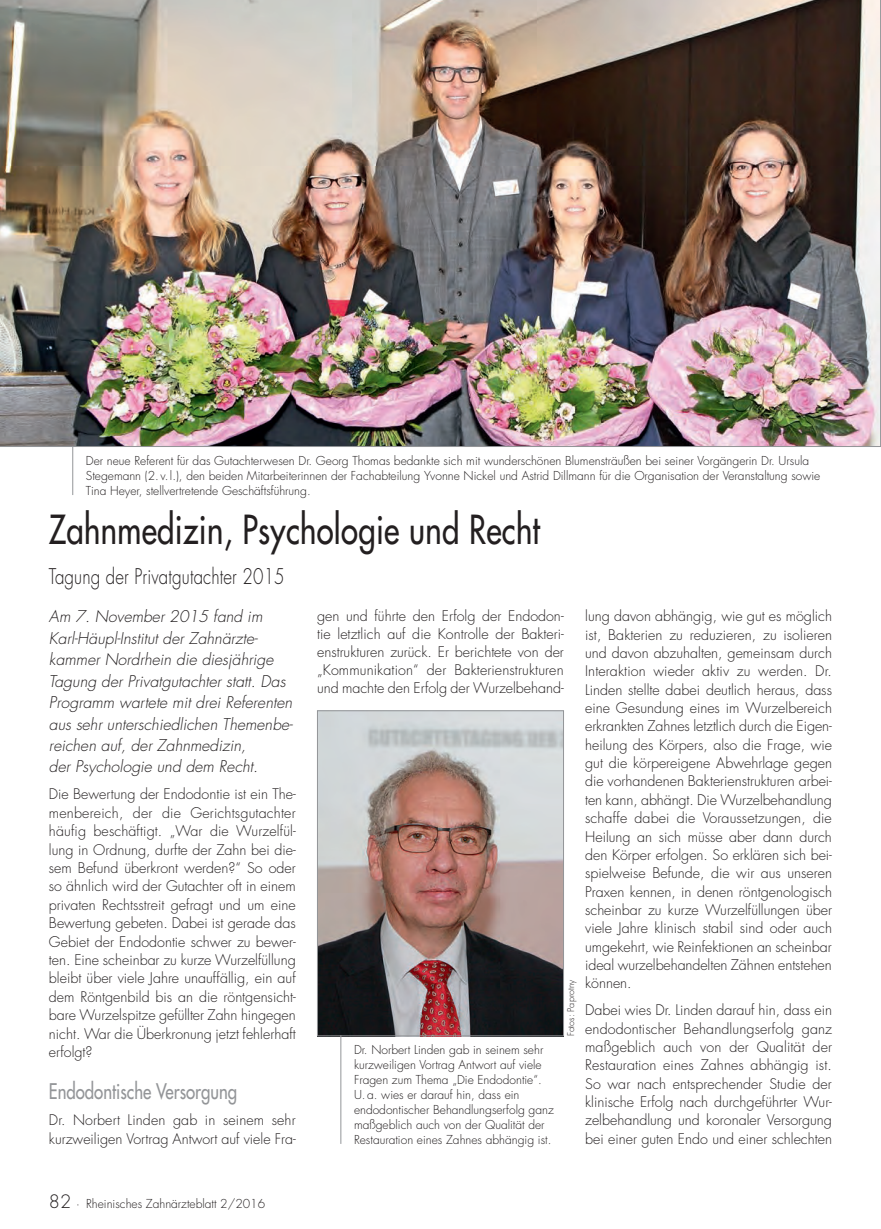
<style>
.page{position:relative;width:881px;height:1229px;background:#fff}
.page>*{position:absolute;margin:0;border:0;box-sizing:border-box;transform-origin:0 0}
._1_Head{font:500 39px "Futura CE";letter-spacing:.01em;color:#231f20;scale:.8 1}
._2_Head_Unterzeile{font:300 21px "Futura LT";letter-spacing:.01em;color:#231f20;scale:.8 1}
._4_Zwischen{font:500 21px "Futura CE";color:#939598;scale:.8 1}
._3_Vorspann{font:italic 300 15.75px/21.5px "Futura LT";color:#231f20}
._5_Body{font:300 14.25px/18.3px "Futura LT";color:#231f20;text-align:justify}
.Bildtext{font:300 12px/15px "Futura LT";color:#231f20}
._8_Foto{font:300 9px "Futura LT";color:#231f20}
.s1{font-size:18px}
</style>
<div class="page">
<img style="left:319px;top:712px;width:242px;height:322px">
<div style="left:317px;top:710px;width:246px;height:326px;border:1px solid #939598"></div>
<hr style="left:340px;top:1035px;width:1px;height:109px;background:#939598">
<img style="left:0;top:0;width:880px;height:447px">
<hr style="left:72px;top:446px;width:1px;height:49px;background:#939598">
<p class="Bildtext" style="left:86px;top:454px;width:735px">Der neue Referent für das Gutachterwesen Dr. Georg Thomas bedankte sich mit wunderschönen Blumensträußen bei seiner Vorgängerin Dr. Ursula<br>Stegemann (2. v.l.), den beiden Mitarbeiterinnen der Fachabteilung Yvonne Nickel und Astrid Dillmann für die Organisation der Veranstaltung sowie<br>Tina Heyer, stellvertretende Geschäftsführung.</p>
<p class="_1_Head" style="left:49px;top:501px;width:615px">Zahnmedizin, Psychologie und Recht</p>
<p class="_2_Head_Unterzeile" style="left:49px;top:564px;width:296px">Tagung der Privatgutachter 2015</p>
<p class="_3_Vorspann" style="left:49px;top:606px;width:245px">Am 7. November 2015 fand im Karl-Häupl-Institut der Zahnärzte&shy;kammer Nordrhein die diesjährige Tagung der Privatgutachter statt. Das Programm wartete mit drei Referenten aus sehr unterschiedlichen Themenbe&shy;reichen auf, der Zahnmedizin,<br>der Psychologie und dem Recht.</p>
<p class="_5_Body" style="left:49px;top:785px;width:248px">Die Bewertung der Endodontie ist ein The&shy;menbereich, der die Gerichtsgutachter häufig beschäftigt. „War die Wurzelfül&shy;lung in Ordnung, durfte der Zahn bei die&shy;sem Befund überkront werden?“ So oder so ähnlich wird der Gutachter oft in einem privaten Rechtsstreit gefragt und um eine Bewertung gebeten. Dabei ist gerade das Gebiet der Endodontie schwer zu bewer&shy;ten. Eine scheinbar zu kurze Wurzelfüllung bleibt über viele Jahre unauffällig, ein auf dem Röntgenbild bis an die röntgensicht&shy;bare Wurzelspitze gefüllter Zahn hingegen nicht. War die Überkronung jetzt fehlerhaft erfolgt?</p>
<p class="_4_Zwischen" style="left:49px;top:1076px;width:237px">Endodontische Versorgung</p>
<p class="_5_Body" style="left:49px;top:1111px;width:248px">Dr. Norbert Linden gab in seinem sehr kurzweiligen Vortrag Antwort auf viele Fra-</p>
<p class="_5_Body" style="left:317px;top:607px;width:248px">gen und führte den Erfolg der Endodon&shy;tie letztlich auf die Kontrolle der Bakteri&shy;enstrukturen zurück. Er berichtete von der „Kommunikation“ der Bakterienstrukturen und machte den Erfolg der Wurzelbehand-</p>
<p class="_5_Body" style="left:585px;top:607px;width:248px">lung davon abhängig, wie gut es möglich ist, Bakterien zu reduzieren, zu isolieren und davon abzuhalten, gemeinsam durch Interaktion wieder aktiv zu werden. Dr.<br>Linden stellte dabei deutlich heraus, dass eine Gesundung eines im Wurzelbereich erkrankten Zahnes letztlich durch die Eigen&shy;heilung des Körpers, also die Frage, wie gut die körpereigene Abwehrlage gegen die vorhandenen Bakterienstrukturen arbei&shy;ten kann, abhängt. Die Wurzelbehandlung schaffe dabei die Voraussetzungen, die Heilung an sich müsse aber dann durch den Körper erfolgen. So erklären sich bei&shy;spielweise Befunde, die wir aus unseren Praxen kennen, in denen röntgenologisch scheinbar zu kurze Wurzelfüllungen über viele Jahre klinisch stabil sind oder auch umgekehrt, wie Reinfektionen an scheinbar ideal wurzelbehandelten Zähnen entstehen können.</p>
<p class="_5_Body" style="left:585px;top:1001px;width:248px">Dabei wies Dr. Linden darauf hin, dass ein endodontischer Behandlungserfolg ganz maßgeblich auch von der Qualität der Restauration eines Zahnes abhängig ist.<br>So war nach entsprechender Studie der klinische Erfolg nach durchgeführter Wur&shy;zelbehandlung und koronaler Versorgung bei einer guten Endo und einer schlechten</p>
<p class="_8_Foto" style="left:565px;top:1036px;width:58px;rotate:-90deg">Fotos: Paprotny</p>
<p class="Bildtext" style="left:354px;top:1042px;width:201px">Dr. Norbert Linden gab in seinem sehr kurzweiligen Vortrag Antwort auf viele Fragen zum Thema „Die Endodontie“.<br>U.a. wies er darauf hin, dass ein endodontischer Behandlungserfolg ganz maßgeblich auch von der Qualität der Restauration eines Zahnes abhängig ist.</p>
<p class="Bildtext" style="left:49px;top:1196px;width:218px"><span class="s1">82</span> · Rheinisches Zahnärzteblatt 2/2016</p>
</div>
